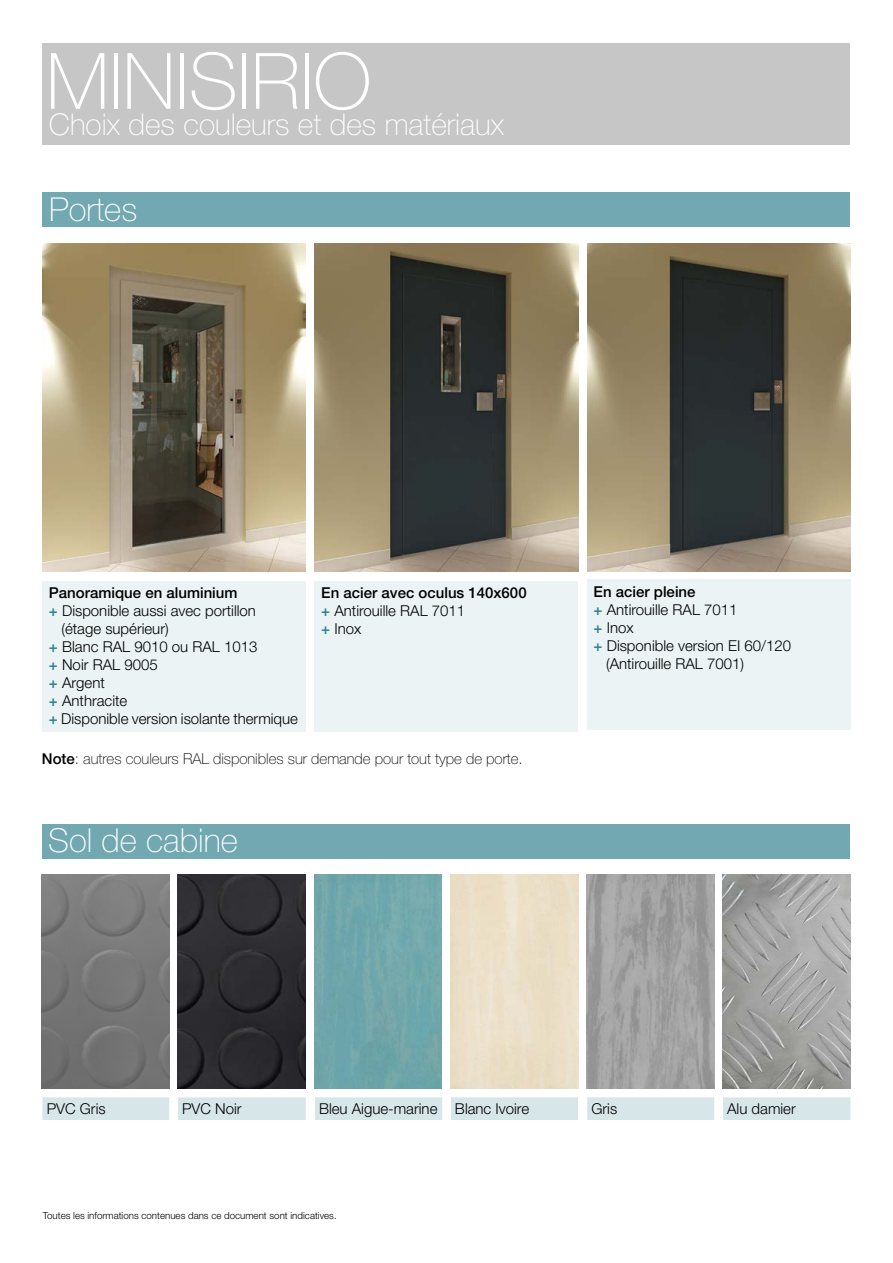
<style>
.page{position:relative;width:893px;height:1263px;background:#fff}
.page>*{position:absolute;margin:0;border:0;box-sizing:border-box;transform-origin:0 0}
.t1{font:100 78px "Helvetica Neue LT Std";color:#fff}
.t2{font:100 33px "Helvetica Neue LT Std";color:#fff}
.t3{font:100 30px "Helvetica Neue LT Std";color:#fff}
.t4{font:300 15px "Helvetica Neue LT Std";color:#000}
.t5{font:500 15px/18px "Helvetica Neue LT Std";color:#000}
.t6{font:100 15px "Helvetica Neue LT Std";color:#000}
.t7{font:300 9.75px "Helvetica Neue LT Std";color:#000}
.s1{font-weight:500;color:#358390}
.s2{color:#358390}
.s3{font-weight:300}
.s4{font-weight:500}
</style>
<div class="page">
<div style="left:43px;top:581px;width:263px;height:150px;background:#ebf3f4"></div>
<img style="left:43px;top:243px;width:263px;height:329px">
<img style="left:587px;top:243px;width:263px;height:329px">
<img style="left:315px;top:243px;width:263px;height:329px">
<div style="left:43px;top:192px;width:807px;height:34px;background:#71a8b1"></div>
<div style="left:315px;top:581px;width:263px;height:150px;background:#ebf3f4"></div>
<div style="left:587px;top:580px;width:263px;height:150px;background:#ebf3f4"></div>
<div style="left:43px;top:44px;width:807px;height:101px;background:#c6c6c6"></div>
<img style="left:42px;top:874px;width:127px;height:215px">
<img style="left:178px;top:874px;width:127px;height:215px">
<img style="left:314px;top:874px;width:128px;height:215px">
<img style="left:723px;top:874px;width:127px;height:215px">
<img style="left:587px;top:874px;width:127px;height:215px">
<div style="left:42px;top:825px;width:808px;height:34px;background:#71a8b1"></div>
<svg style="left:43px;top:1097px;width:807px;height:23px"></svg>
<h1 class="t1" style="left:46px;top:37px;width:327px">MINISIRIO</h1>
<h3 class="t3" style="left:49px;top:107px;width:457px">Choix des couleurs et des matériaux</h3>
<h2 class="t2" style="left:49px;top:191px;width:89px">Portes</h2>
<p class="t5" style="left:49px;top:583px;width:190px">Panoramique en aluminium</p>
<p class="t4" style="left:49px;top:601px;width:209px"><span class="s1">+</span> Disponible aussi avec portillon</p>
<p class="t4" style="left:61px;top:619px;width:109px">(étage supérieur)</p>
<p class="t4" style="left:49px;top:637px;width:210px"><span class="s1">+</span> Blanc RAL 9010 ou RAL 1013</p>
<p class="t4" style="left:49px;top:655px;width:110px"><span class="s1">+</span> Noir RAL 9005</p>
<p class="t4" style="left:49px;top:673px;width:57px"><span class="s1">+</span> Argent</p>
<p class="t4" style="left:49px;top:691px;width:80px"><span class="s1">+</span> Anthracite</p>
<p class="t4" style="left:49px;top:709px;width:251px"><span class="s1">+</span> Disponible version isolante thermique</p>
<p class="t5" style="left:321px;top:583px;width:207px">En acier avec oculus 140x600 <span class="s2">+</span> <span class="s3">Antirouille RAL 7011<br></span><span class="s2">+</span> <span class="s3">Inox</span></p>
<p class="t5" style="left:594px;top:582px;width:103px">En acier pleine</p>
<p class="t4" style="left:594px;top:600px;width:146px"><span class="s1">+</span> Antirouille RAL 7011</p>
<p class="t4" style="left:594px;top:618px;width:42px"><span class="s1">+</span> Inox</p>
<p class="t4" style="left:594px;top:636px;width:199px"><span class="s1">+</span> Disponible version EI 60/120</p>
<p class="t4" style="left:606px;top:654px;width:140px">(Antirouille RAL 7001)</p>
<p class="t6" style="left:42px;top:750px;width:482px"><span class="s4">Note</span>: autres couleurs RAL disponibles sur demande pour tout type de porte.</p>
<h2 class="t2" style="left:48px;top:822px;width:191px">Sol de cabine</h2>
<p class="t4" style="left:47px;top:1099px;width:60px">PVC Gris</p>
<p class="t4" style="left:182px;top:1099px;width:61px">PVC Noir</p>
<p class="t4" style="left:319px;top:1099px;width:212px">Bleu Aigue-marine Blanc Ivoire</p>
<p class="t4" style="left:591px;top:1099px;width:27px">Gris</p>
<p class="t4" style="left:727px;top:1099px;width:70px">Alu damier</p>
<p class="t7" style="left:43px;top:1209px;width:295px">Toutes les informations contenues dans ce document sont indicatives.</p>
</div>
